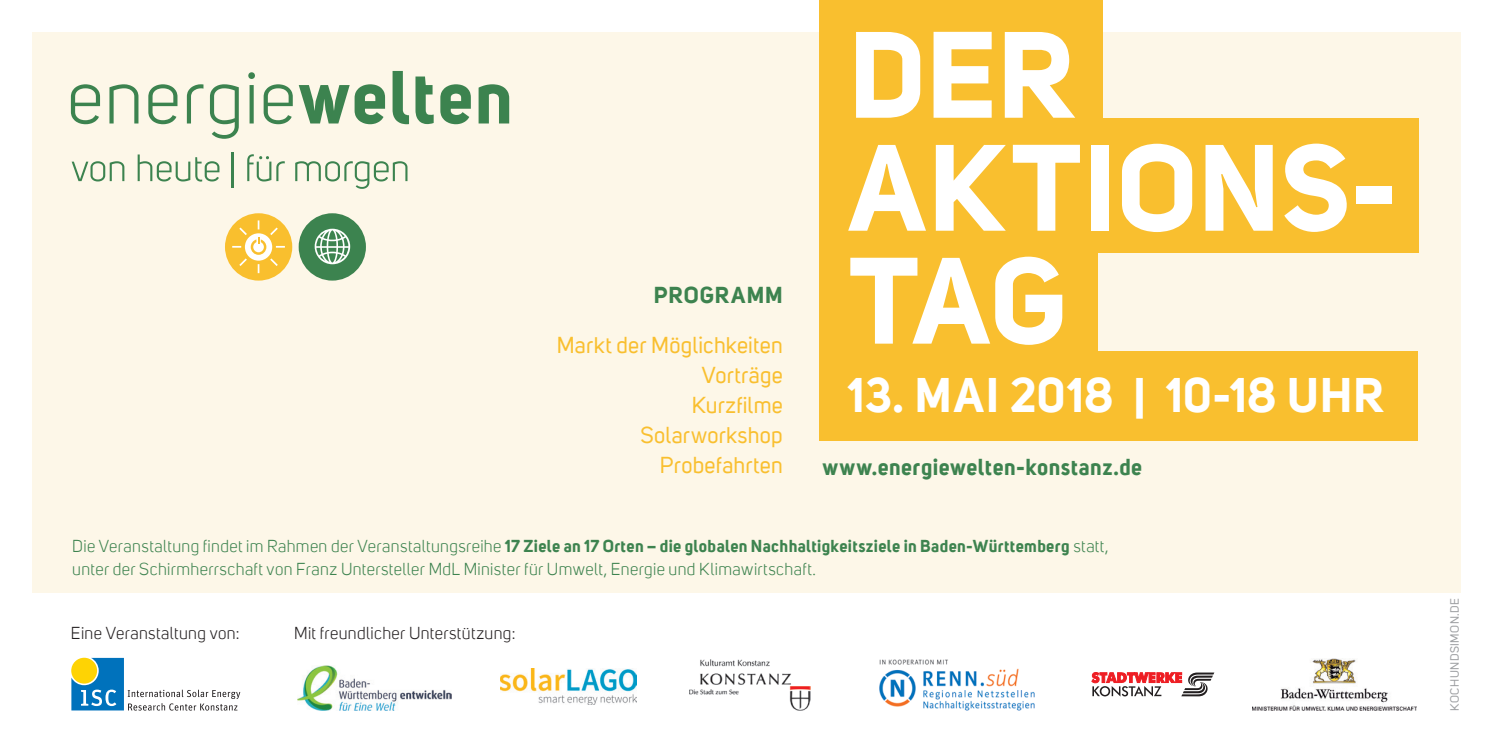
<style>
.page{position:relative;width:1489px;height:745px;background:#fff}
.page>*{position:absolute;margin:0;border:0;box-sizing:border-box;transform-origin:0 0}
.t1{font:700 121px/112.8px "Uni Sans";letter-spacing:.005em;color:#fff}
.t2{font:700 47.25px "Uni Sans";letter-spacing:.02em;color:#fff}
.t3{font:22.5px/30px "Uni Sans";letter-spacing:.01em;color:#f9bf2f;text-align:right}
.t4{font:700 22.5px "Uni Sans";letter-spacing:.025em;color:#3d834f}
.t5{font:700 22.5px "Uni Sans";letter-spacing:.045em;color:#3d834f}
.t6{font:17px/22.5px "Uni Sans";letter-spacing:.02em;color:#3d834f}
.t7{font:17px "Uni Sans";letter-spacing:.02em;color:#231f20}
.t8{font:11.75px "Uni Sans";letter-spacing:.045em;color:#9d9fa2}
.s1{font-weight:700}
</style>
<div class="page">
<div style="left:32px;top:32px;width:1428px;height:560px;background:#fdf7e8"></div>
<div style="left:225px;top:213px;width:67px;height:67px;background:#f9bf2e;border-radius:50%"></div>
<div style="left:299px;top:213px;width:67px;height:67px;background:#3c834f;border-radius:50%"></div>
<svg style="left:71px;top:84px;width:29px;height:40px"></svg>
<svg style="left:109px;top:84px;width:29px;height:39px"></svg>
<svg style="left:148px;top:84px;width:29px;height:40px"></svg>
<svg style="left:187px;top:84px;width:16px;height:39px"></svg>
<svg style="left:210px;top:84px;width:29px;height:55px"></svg>
<svg style="left:248px;top:72px;width:7px;height:51px"></svg>
<svg style="left:263px;top:84px;width:30px;height:40px"></svg>
<svg style="left:299px;top:84px;width:86px;height:40px"></svg>
<svg style="left:392px;top:71px;width:17px;height:53px"></svg>
<svg style="left:415px;top:76px;width:18px;height:48px"></svg>
<svg style="left:440px;top:84px;width:31px;height:40px"></svg>
<svg style="left:478px;top:84px;width:31px;height:39px"></svg>
<svg style="left:72px;top:161px;width:52px;height:20px"></svg>
<svg style="left:138px;top:154px;width:81px;height:27px"></svg>
<hr style="left:232px;top:153px;width:2px;height:35px;background:#3c834f">
<svg style="left:247px;top:154px;width:38px;height:27px"></svg>
<svg style="left:295px;top:161px;width:112px;height:28px"></svg>
<svg style="left:232px;top:220px;width:53px;height:53px"></svg>
<svg style="left:314px;top:228px;width:36px;height:36px"></svg>
<div style="left:819px;top:0;width:283px;height:139px;background:#f9bf2f"></div>
<div style="left:819px;top:119px;width:599px;height:134px;background:#f9bf2f"></div>
<div style="left:819px;top:233px;width:278px;height:134px;background:#f9bf2f"></div>
<div style="left:819px;top:351px;width:597px;height:90px;background:#f9bf2f"></div>
<img style="left:297px;top:665px;width:154px;height:44px">
<img style="left:689px;top:659px;width:121px;height:52px">
<img style="left:879px;top:659px;width:156px;height:52px">
<svg style="left:71px;top:657px;width:169px;height:53px"></svg>
<img style="left:500px;top:668px;width:137px;height:36px">
<img style="left:1252px;top:658px;width:164px;height:52px">
<svg style="left:1091px;top:672px;width:123px;height:24px"></svg>
<h3 class="t5" style="left:653px;top:280px;width:130px">PROGRAMM</h3>
<h3 class="t3" style="left:557px;top:330px;width:227px">Markt der Möglichkeiten<br>Vorträge<br>Kurzfilme<br>Solarworkshop<br>Probefahrten</h3>
<h1 class="t1" style="left:848px;top:18px;width:551px">DER<br>AKTIONS-<br>TAG</h1>
<h2 class="t2" style="left:847px;top:365px;width:537px">13. MAI 2018 | 10-18 UHR</h2>
<h3 class="t4" style="left:822px;top:452px;width:321px">www.energiewelten-konstanz.de</h3>
<p class="t6" style="left:72px;top:534px;width:1037px">Die Veranstaltung findet im Rahmen der Veranstaltungsreihe <span class="s1">17 Ziele an 17 Orten – die globalen Nachhaltigkeitsziele in Baden-Württemberg</span> statt, unter der Schirmherrschaft von Franz Untersteller MdL Minister für Umwelt, Energie und Klimawirtschaft.</p>
<p class="t7" style="left:71px;top:623px;width:170px">Eine Veranstaltung von:</p>
<p class="t7" style="left:294px;top:622px;width:223px">Mit freundlicher Unterstützung:</p>
<p class="t8" style="left:1447px;top:710px;width:114px;rotate:-90deg">KOCHUNDSIMON.DE</p>
</div>
